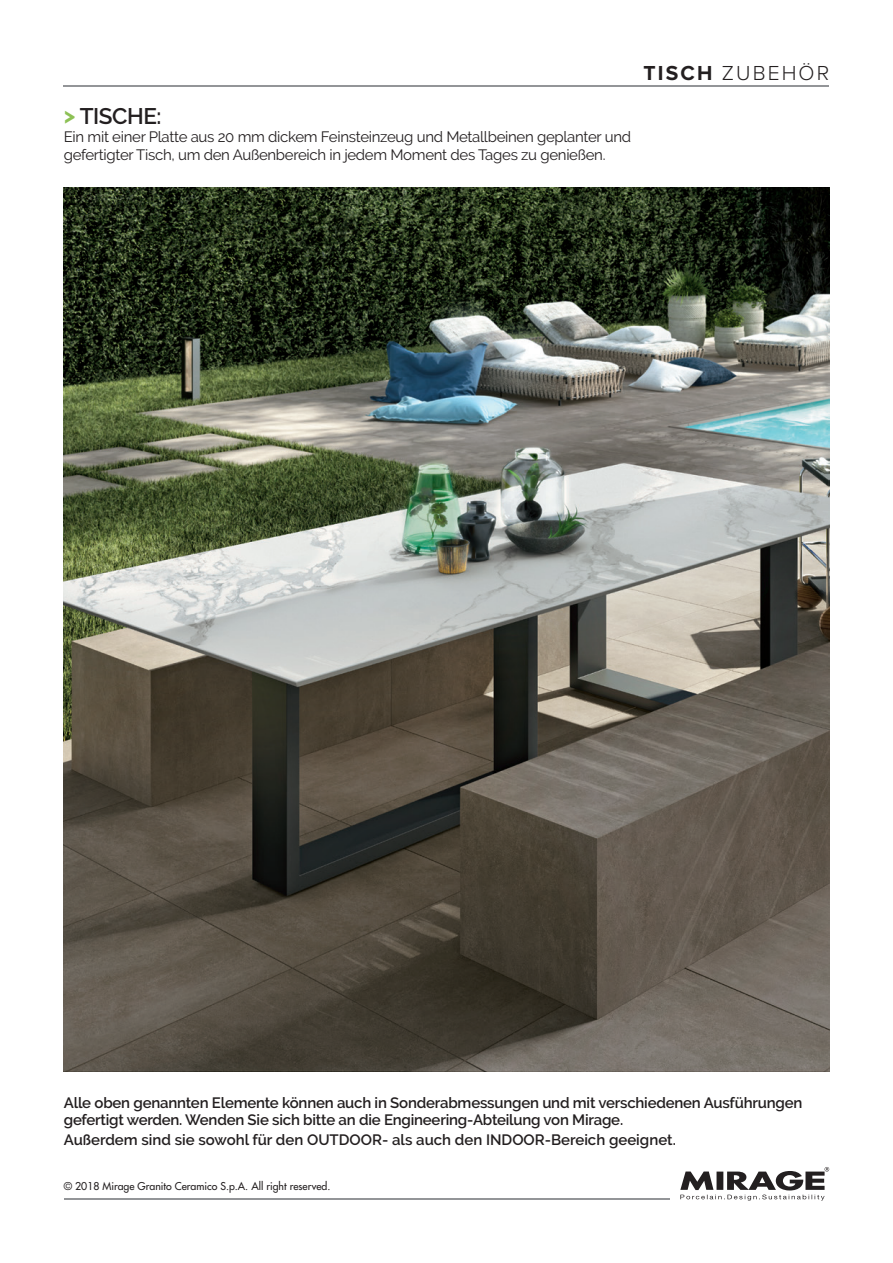
<style>
.page{position:relative;width:893px;height:1263px;background:#fff}
.page>*{position:absolute;margin:0;border:0;box-sizing:border-box;transform-origin:0 0}
.t1{font:600 22.5px "Raleway";letter-spacing:-.02em;color:#231f20}
.t2{font:300 21px "Proxima Nova";letter-spacing:.1em;color:#231f20}
.t3{font:600 15px/16.5px "Raleway";letter-spacing:-.015em;color:#231f20}
.t4{font:15px "Raleway";letter-spacing:-.02em;color:#231f20}
.t5{font:500 10.5px "Futura Std";color:#231f20}
.s1{font-weight:700;color:#8dc155}
.s2{font-weight:700}
</style>
<div class="page">
<svg style="left:680px;top:1167px;width:149px;height:33px"></svg>
<hr style="left:64px;top:1198px;width:606px;height:1px;background:#939598">
<hr style="left:64px;top:85px;width:765px;height:1px;background:#939598">
<img style="left:64px;top:187px;width:765px;height:884px">
<p class="t1" style="left:64px;top:104px;width:99px"><span class="s1">&gt;</span> TISCHE:</p>
<p class="t4" style="left:64px;top:128px;width:569px">Ein mit einer Platte aus 20 mm dickem Feinsteinzeug und Metallbeinen geplanter und</p>
<p class="t4" style="left:64px;top:146px;width:543px">gefertigter Tisch, um den Außenbereich in jedem Moment des Tages zu genießen.</p>
<p class="t2" style="left:644px;top:61px;width:187px"><span class="s2">TISCH</span> ZUBEHÖR</p>
<p class="t3" style="left:64px;top:1094px;width:740px">Alle oben genannten Elemente können auch in Sonderabmessungen und mit verschiedenen Ausführungen gefertigt werden. Wenden Sie sich bitte an die Engineering-Abteilung von Mirage.</p>
<p class="t3" style="left:64px;top:1132px;width:614px">Außerdem sind sie sowohl für den OUTDOOR- als auch den INDOOR-Bereich geeignet.</p>
<p class="t5" style="left:64px;top:1179px;width:268px">© 2018 Mirage Granito Ceramico S.p.A. All right reserved.</p>
</div>
